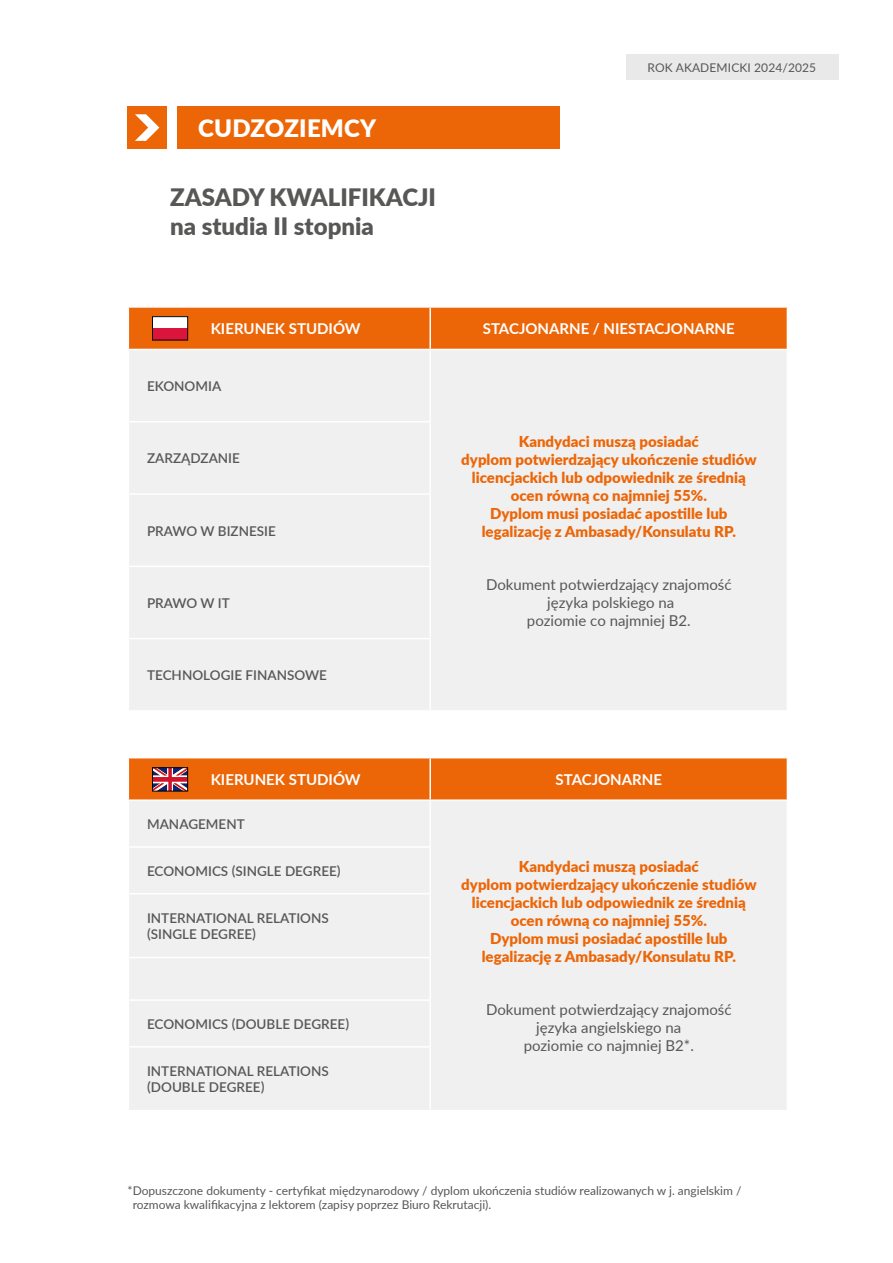
<style>
.page{position:relative;width:893px;height:1263px;background:#fff}
.page>*{position:absolute;margin:0;border:0;box-sizing:border-box;transform-origin:0 0}
.t1{font:900 24px/28.8px "Lato";color:#575756}
.t2{font:900 24px "Lato";letter-spacing:.01em;color:#fff}
.t3{font:900 15px/18px "Lato";color:#ec6608;text-align:center}
.t4{font:15px/18px "Lato";color:#575756;text-align:center}
.t5{font:700 15px "Lato";color:#fff}
.t6{font:600 13.5px/16.2px "Lato";color:#575756}
.t7{font:12px/14.4px "Lato";color:#575756}
</style>
<div class="page">
<div style="left:626px;top:54px;width:213px;height:26px;background:#e9e9e9"></div>
<div style="left:177px;top:106px;width:383px;height:43px;background:#ec6608"></div>
<div style="left:128px;top:106px;width:39px;height:43px;background:#ec6608"></div>
<svg style="left:135px;top:114px;width:24px;height:27px"></svg>
<div style="left:129px;top:308px;width:658px;height:41px;background:#ec6608"></div>
<div style="left:129px;top:350px;width:658px;height:360px;background:#f0f0f0"></div>
<hr style="left:429px;top:308px;width:2px;height:41px;background:#fff">
<hr style="left:429px;top:350px;width:2px;height:71px;background:#fff">
<hr style="left:128px;top:421px;width:303px;height:1px;background:#fff">
<hr style="left:429px;top:422px;width:2px;height:71px;background:#fff">
<hr style="left:128px;top:493px;width:303px;height:2px;background:#fff">
<hr style="left:429px;top:495px;width:2px;height:71px;background:#fff">
<hr style="left:128px;top:566px;width:303px;height:1px;background:#fff">
<hr style="left:429px;top:567px;width:2px;height:71px;background:#fff">
<hr style="left:128px;top:638px;width:303px;height:1px;background:#fff">
<hr style="left:429px;top:639px;width:2px;height:71px;background:#fff">
<div style="left:152px;top:317px;width:36px;height:23px;background:#fff"></div>
<div style="left:152px;top:328px;width:36px;height:12px;background:#db143b"></div>
<div style="left:152px;top:317px;width:36px;height:23px;border:1px solid #000"></div>
<div style="left:129px;top:801px;width:658px;height:309px;background:#f0f0f0"></div>
<hr style="left:429px;top:801px;width:2px;height:45px;background:#fff">
<hr style="left:128px;top:846px;width:303px;height:2px;background:#fff">
<hr style="left:429px;top:848px;width:2px;height:45px;background:#fff">
<hr style="left:128px;top:893px;width:303px;height:1px;background:#fff">
<hr style="left:429px;top:894px;width:2px;height:63px;background:#fff">
<hr style="left:128px;top:957px;width:303px;height:1px;background:#fff">
<hr style="left:429px;top:958px;width:2px;height:41px;background:#fff">
<hr style="left:128px;top:999px;width:303px;height:2px;background:#fff">
<hr style="left:429px;top:1001px;width:2px;height:45px;background:#fff">
<hr style="left:128px;top:1046px;width:303px;height:1px;background:#fff">
<hr style="left:429px;top:1047px;width:2px;height:63px;background:#fff">
<svg style="left:128px;top:758px;width:659px;height:42px;background:#ea6a11"></svg>
<div style="left:152px;top:767px;width:36px;height:24px;border:1px solid #000"></div>
<h1 class="t2" style="left:198px;top:110px;width:180px">CUDZOZIEMCY</h1>
<h1 class="t1" style="left:170px;top:182px;width:267px">ZASADY KWALIFIKACJI na studia II stopnia</h1>
<p class="t7" style="left:648px;top:60px;width:170px">ROK AKADEMICKI 2024/2025</p>
<p class="t5" style="left:211px;top:318px;width:152px">KIERUNEK STUDIÓW</p>
<p class="t5" style="left:483px;top:318px;width:253px">STACJONARNE / NIESTACJONARNE</p>
<p class="t6" style="left:147px;top:377px;width:76px">EKONOMIA</p>
<p class="t6" style="left:147px;top:450px;width:94px">ZARZĄDZANIE</p>
<p class="t6" style="left:147px;top:522px;width:130px">PRAWO W BIZNESIE</p>
<p class="t6" style="left:147px;top:594px;width:84px">PRAWO W IT</p>
<p class="t6" style="left:147px;top:667px;width:181px">TECHNOLOGIE FINANSOWE</p>
<p class="t3" style="left:461px;top:432px;width:297px">Kandydaci muszą posiadać<br>dyplom potwierdzający ukończenie studiów licencjackich lub odpowiednik ze średnią ocen równą co najmniej 55%.<br>Dyplom musi posiadać apostille lub legalizację z Ambasady/Konsulatu RP.</p>
<p class="t4" style="left:486px;top:575px;width:247px">Dokument potwierdzający znajomość języka polskiego na<br>poziomie co najmniej B2.</p>
<p class="t5" style="left:211px;top:768px;width:152px">KIERUNEK STUDIÓW</p>
<p class="t5" style="left:556px;top:768px;width:108px">STACJONARNE</p>
<p class="t6" style="left:147px;top:815px;width:99px">MANAGEMENT</p>
<p class="t3" style="left:461px;top:857px;width:297px">Kandydaci muszą posiadać<br>dyplom potwierdzający ukończenie studiów licencjackich lub odpowiednik ze średnią ocen równą co najmniej 55%.<br>Dyplom musi posiadać apostille lub legalizację z Ambasady/Konsulatu RP.</p>
<p class="t4" style="left:486px;top:1000px;width:247px">Dokument potwierdzający znajomość języka angielskiego na<br>poziomie co najmniej B2*.</p>
<p class="t6" style="left:147px;top:862px;width:195px">ECONOMICS (SINGLE DEGREE)</p>
<p class="t6" style="left:147px;top:909px;width:183px">INTERNATIONAL RELATIONS (SINGLE DEGREE)</p>
<p class="t6" style="left:147px;top:1015px;width:204px">ECONOMICS (DOUBLE DEGREE)</p>
<p class="t6" style="left:147px;top:1062px;width:183px">INTERNATIONAL RELATIONS (DOUBLE DEGREE)</p>
<p class="t7" style="left:133px;top:1182px;width:610px;text-indent:-5px">*Dopuszczone dokumenty - certyfikat międzynarodowy / dyplom ukończenia studiów realizowanych w j. angielskim / rozmowa kwalifikacyjna z lektorem (zapisy poprzez Biuro Rekrutacji).</p>
</div>
